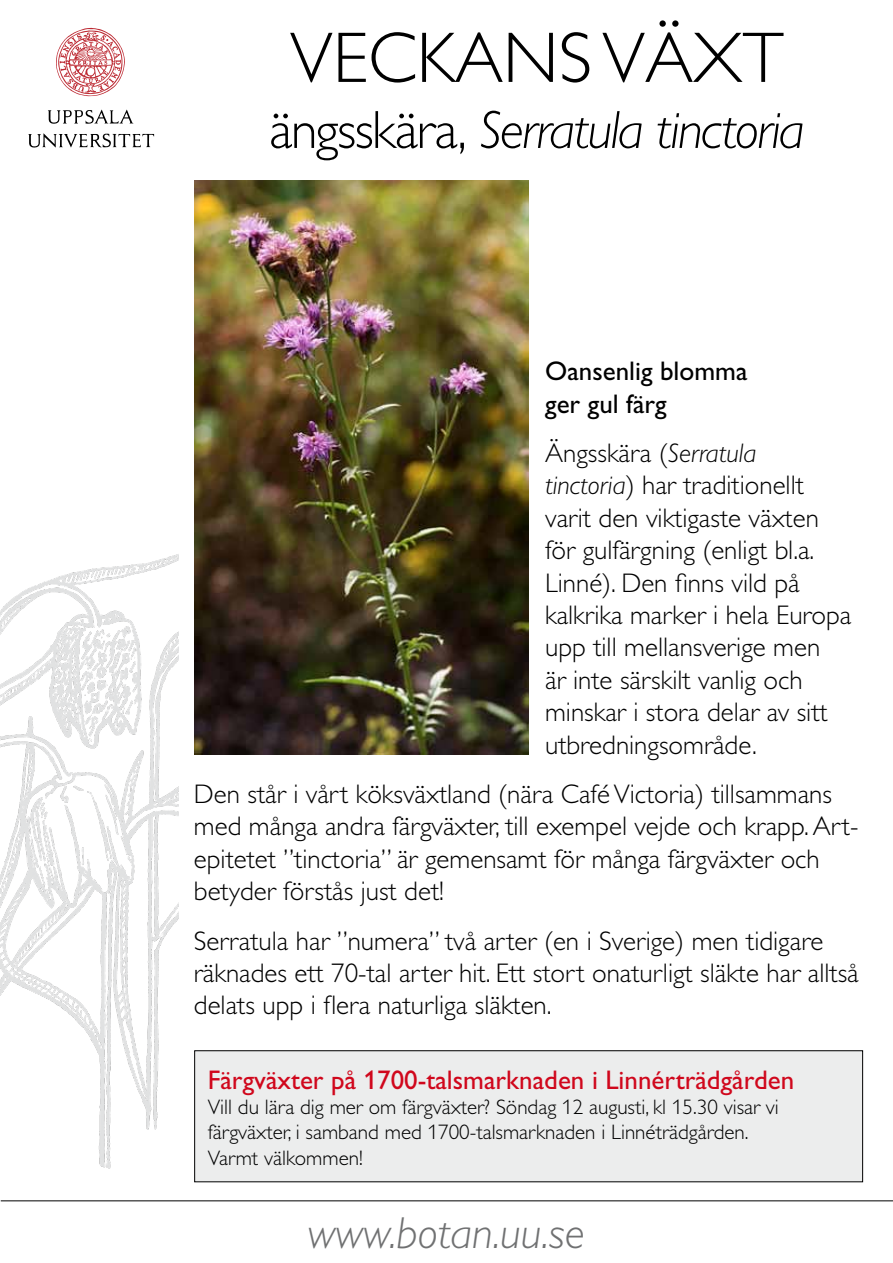
<style>
.page{position:relative;width:893px;height:1263px;background:#fff}
.page>*{position:absolute;margin:0;border:0;box-sizing:border-box;transform-origin:0 0}
.t1{font:300 72px "Gill Alt One";color:#000}
.t2{font:italic 300 54px "Gill Alt One";letter-spacing:-.03em;color:#000}
.t3{font:italic 300 45px "Gill Alt One";color:#707172}
.t4{font:300 27px/32.4px "Gill Alt One";color:#000}
.t5{font:27px "Gill Alt One";color:#d0071c}
.t6{font:27px/32.4px "Gill Alt One";color:#000}
.t7{font:300 21px/25.2px "Gill Alt One";color:#000}
.s1{font-style:normal}
.s2{font-style:italic}
</style>
<div class="page">
<svg style="left:48px;top:110px;width:85px;height:14px"></svg>
<svg style="left:28px;top:133px;width:126px;height:15px"></svg>
<svg style="left:56px;top:28px;width:69px;height:68px"></svg>
<img style="left:0;top:554px;width:179px;height:615px">
<div style="left:195px;top:1051px;width:668px;height:131px;background:#eceded"></div>
<div style="left:194px;top:1050px;width:669px;height:132px;border:1px solid #000"></div>
<hr style="left:1px;top:1200px;width:892px;height:1px;background:#000">
<img style="left:194px;top:180px;width:334px;height:575px">
<h1 class="t1" style="left:290px;top:17px;width:495px">VECKANS VÄXT</h1>
<h2 class="t2" style="left:269px;top:100px;width:537px"><span class="s1">ängsskära,</span> Serratula tinctoria</h2>
<p class="t6" style="left:545px;top:355px;width:204px">Oansenlig blomma ger gul färg</p>
<p class="t4" style="left:545px;top:437px;width:308px">Ängsskära (<span class="s2">Serratula tinctoria</span>) har traditionellt varit den viktigaste växten för gulfärgning (enligt bl.a.<br>Linné). Den finns vild på kalkrika marker i hela Europa upp till mellansverige men<br>är inte särskilt vanlig och minskar i stora delar av sitt utbredningsområde.</p>
<p class="t4" style="left:194px;top:778px;width:666px">Den står i vårt köksväxtland (nära Café Victoria) tillsammans med många andra färgväxter, till exempel vejde och krapp. Art&shy;epitetet ”tinctoria” är gemensamt för många färgväxter och betyder förstås just det!</p>
<p class="t4" style="left:194px;top:924px;width:666px">Serratula har ”numera” två arter (en i Sverige) men tidigare räknades ett 70-tal arter hit. Ett stort onaturligt släkte har alltså delats upp i flera naturliga släkten.</p>
<p class="t5" style="left:208px;top:1064px;width:588px">Färgväxter på 1700-talsmarknaden i Linnérträdgården</p>
<p class="t7" style="left:208px;top:1094px;width:573px">Vill du lära dig mer om färgväxter? Söndag 12 augusti, kl 15.30 visar vi färgväxter, i samband med 1700-talsmarknaden i Linnéträdgården.<br>Varmt välkommen!</p>
<h3 class="t3" style="left:308px;top:1208px;width:279px">www.botan.uu.se</h3>
</div>
